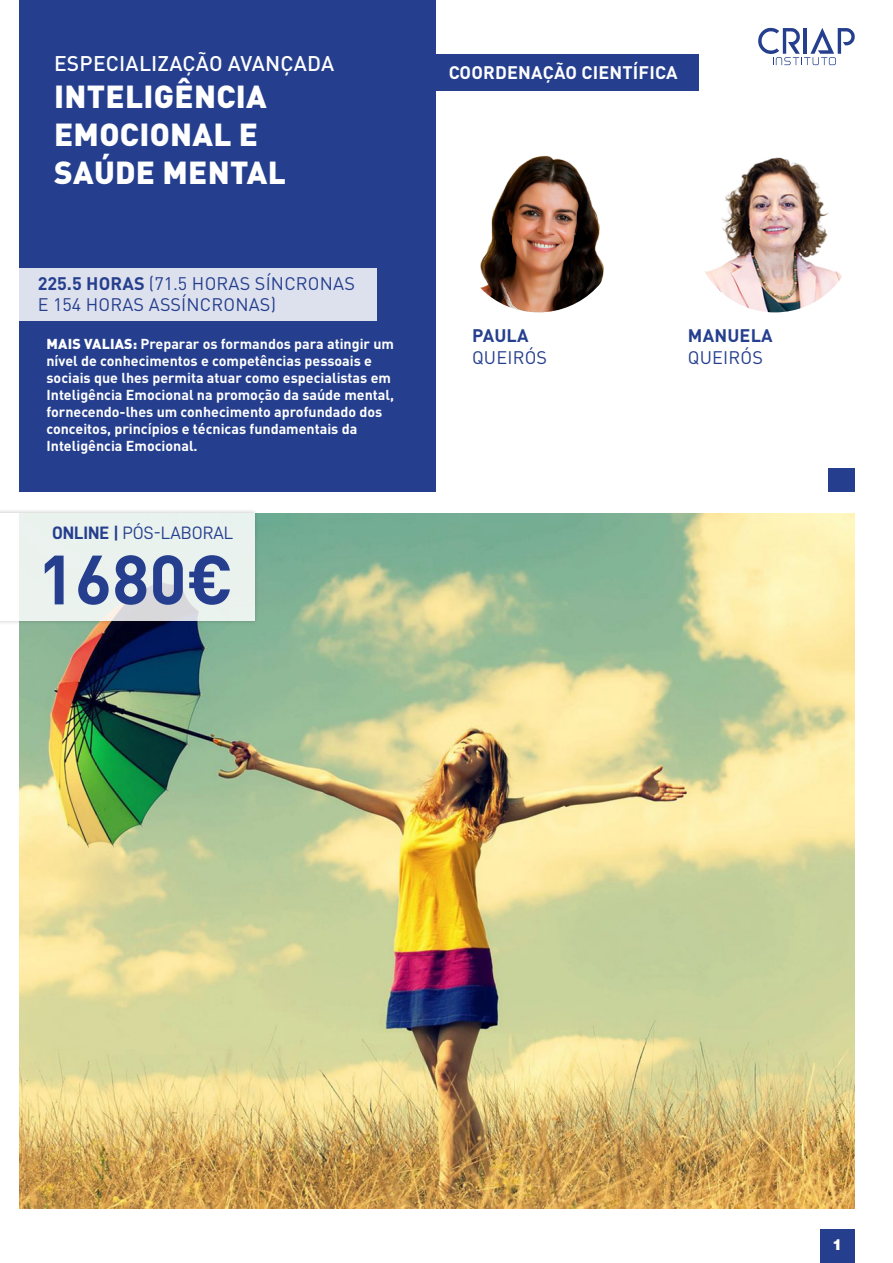
<style>
.page{position:relative;width:893px;height:1263px;background:#fff}
.page>*{position:absolute;margin:0;border:0;box-sizing:border-box;transform-origin:0 0}
.t1{font:700 68.55px "DIN Pro";color:#253f8e}
.t2{font:900 31.5px/37.8px "DIN Pro";letter-spacing:.01em;color:#fff}
.t3{font:500 21px "DIN Pro";letter-spacing:.01em;color:#fff}
.t4{font:18px "DIN Pro";letter-spacing:.01em;color:#253f8e}
.t5{font:700 18px "DIN Pro";letter-spacing:.01em;color:#fff}
.t6{font:18px "D DIN";color:#253f8e}
.t7{font:700 18px "DIN Pro";letter-spacing:.01em;color:#253f8e}
.t8{font:900 15px "Helvetica LT Std";color:#fff}
.t9{font:700 14.25px/17.1px "DIN Pro";color:#fff}
.s1{font-weight:700}
.s2{font-weight:900}
.s3{font-family:"D DIN Bold"}
</style>
<div class="page">
<div style="left:820px;top:1229px;width:35px;height:34px;background:#253f8e"></div>
<div style="left:424px;top:54px;width:275px;height:37px;background:#253f8e"></div>
<div style="left:19px;top:0;width:417px;height:492px;background:#253f8e"></div>
<img style="left:19px;top:513px;width:836px;height:696px">
<div style="left:0;top:268px;width:376px;height:52px;background:#dde1ed"></div>
<div style="left:0;top:509px;width:259px;height:116px;background:#231f20;opacity:.28"></div>
<svg style="left:0;top:513px;width:254px;height:108px;background:#eaf0ed"></svg>
<img style="left:457px;top:150px;width:162px;height:162px;border-radius:81px">
<div style="left:829px;top:468px;width:26px;height:24px;background:#253f8e"></div>
<svg style="left:758px;top:28px;width:97px;height:37px"></svg>
<img style="left:694px;top:150px;width:162px;height:162px;border-radius:81px">
<p class="t3" style="left:54px;top:49px;width:282px">ESPECIALIZAÇÃO AVANÇADA</p>
<p class="t2" style="left:54px;top:77px;width:233px">INTELIGÊNCIA<br>EMOCIONAL E<br>SAÚDE MENTAL</p>
<p class="t4" style="left:38px;top:271px;width:319px"><span class="s1">225.5 HORAS</span> (71.5 HORAS SÍNCRONAS</p>
<p class="t4" style="left:38px;top:292px;width:240px">E 154 HORAS ASSÍNCRONAS)</p>
<p class="t9" style="left:46px;top:334px;width:349px"><span class="s2">MAIS VALIAS:</span> Preparar os formandos para atingir um nível de conhecimentos e competências pessoais e sociais que lhes permita atuar como especialistas em Inteligência Emocional na promoção da saúde mental, fornecendo-lhes um conhecimento aprofundado dos conceitos, princípios e técnicas fundamentais da Inteligência Emocional.</p>
<p class="t6" style="left:52px;top:523px;width:183px"><span class="s3">ONLINE |</span> PÓS-LABORAL</p>
<p class="t1" style="left:38px;top:533px;width:197px">1680€</p>
<p class="t5" style="left:449px;top:60px;width:230px">COORDENAÇÃO CIENTÍFICA</p>
<p class="t7" style="left:472px;top:323px;width:58px">PAULA</p>
<p class="t4" style="left:472px;top:345px;width:77px">QUEIRÓS</p>
<p class="t7" style="left:688px;top:323px;width:86px">MANUELA</p>
<p class="t4" style="left:688px;top:345px;width:77px">QUEIRÓS</p>
<p class="t8" style="left:832px;top:1235px;width:12px">1</p>
</div>
